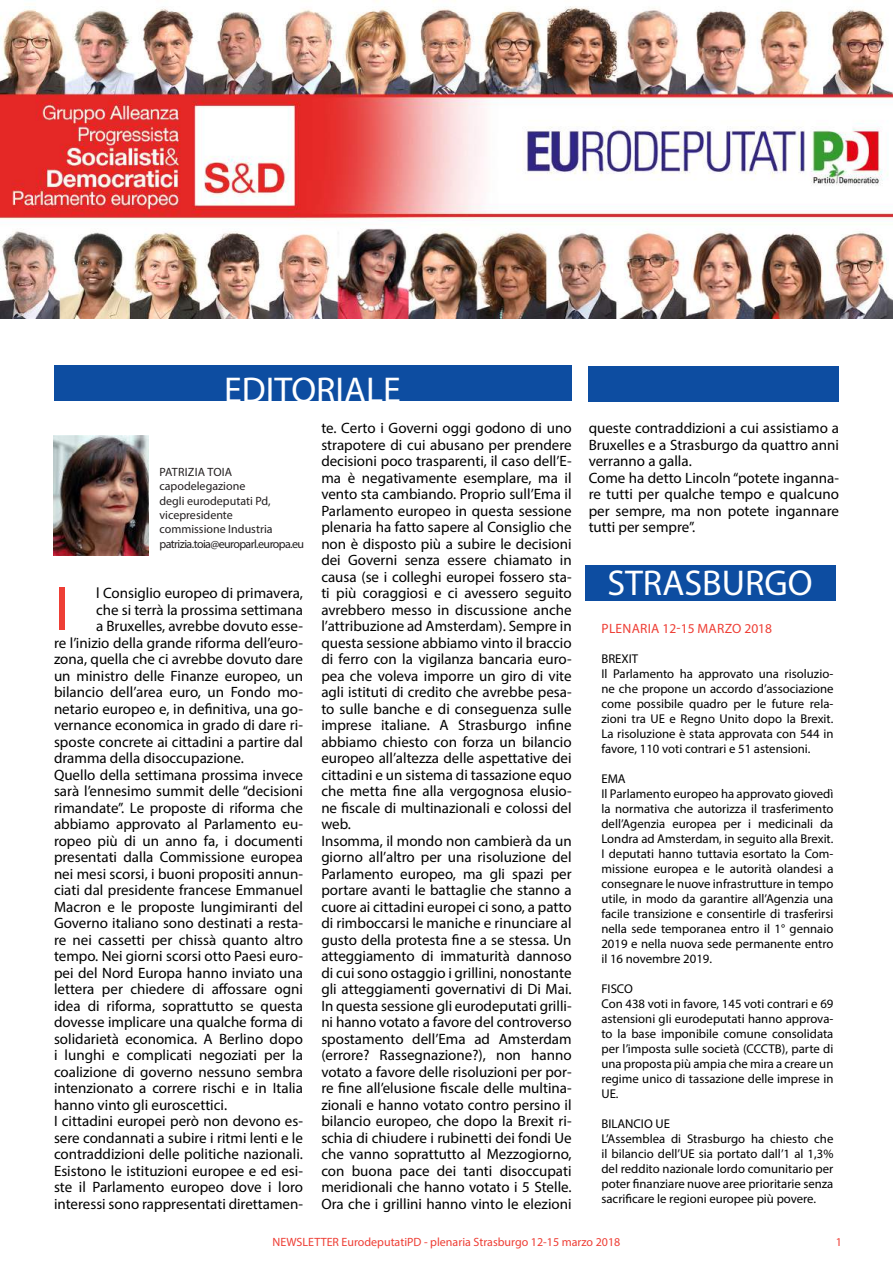
<style>
.page{position:relative;width:893px;height:1263px;background:#fff}
.page>*{position:absolute;margin:0;border:0;box-sizing:border-box;transform-origin:0 0}
.t1{font:63px "Myriad Pro";color:#ee3e35}
.t2{font:36px "Myriad Pro";color:#fff}
.t3{font:15px/16.5px "Myriad Pro";color:#000}
.t4{font:13.5px "Myriad Pro";letter-spacing:.02em;color:#ee3e35}
.t5{font:12.75px/15px "Myriad Pro";color:#000}
.t6{font:12px/14.4px "Myriad Pro";color:#231f20}
.t7{font:12px "Myriad Pro";color:#ee3e35}
</style>
<div class="page">
<div style="left:54px;top:365px;width:517px;height:35px;background:#0d4da1"></div>
<img style="left:54px;top:436px;width:95px;height:119px">
<div style="left:589px;top:366px;width:250px;height:35px;background:#0d4da1"></div>
<img style="left:0;top:0;width:893px;height:319px">
<div style="left:585px;top:565px;width:250px;height:35px;background:#0d4da1"></div>
<h2 class="t2" style="left:224px;top:368px;width:178px">EDITORIALE</h2>
<p class="t3" style="left:321px;top:420px;width:252px">te. Certo i Governi oggi godono di uno strapotere di cui abusano per prendere decisioni poco trasparenti, il caso dell’E&shy;ma è negativamente esemplare, ma il vento sta cambiando. Proprio sull’Ema il Parlamento europeo in questa sessione plenaria ha fatto sapere al Consiglio che non è disposto più a subire le decisioni dei Governi senza essere chiamato in causa (se i colleghi europei fossero sta&shy;ti più coraggiosi e ci avessero seguito avrebbero messo in discussione anche l’attribuzione ad Amsterdam). Sempre in questa sessione abbiamo vinto il braccio di ferro con la vigilanza bancaria euro&shy;pea che voleva imporre un giro di vite agli istituti di credito che avrebbe pesa&shy;to sulle banche e di conseguenza sulle imprese italiane. A Strasburgo infine abbiamo chiesto con forza un bilancio europeo all’altezza delle aspettative dei cittadini e un sistema di tassazione equo che metta fine alla vergognosa elusio&shy;ne fiscale di multinazionali e colossi del web.<br>Insomma, il mondo non cambierà da un giorno all’altro per una risoluzione del Parlamento europeo, ma gli spazi per portare avanti le battaglie che stanno a cuore ai cittadini europei ci sono, a patto di rimboccarsi le maniche e rinunciare al gusto della protesta fine a se stessa. Un atteggiamento di immaturità dannoso di cui sono ostaggio i grillini, nonostante gli atteggiamenti governativi di Di Mai.<br>In questa sessione gli eurodeputati grilli&shy;ni hanno votato a favore del controverso spostamento dell’Ema ad Amsterdam (errore? Rassegnazione?), non hanno votato a favore delle risoluzioni per por&shy;re fine all’elusione fiscale delle multina&shy;zionali e hanno votato contro persino il bilancio europeo, che dopo la Brexit ri&shy;schia di chiudere i rubinetti dei fondi Ue che vanno soprattutto al Mezzogiorno, con buona pace dei tanti disoccupati meridionali che hanno votato i 5 Stelle.<br>Ora che i grillini hanno vinto le elezioni</p>
<p class="t7" style="left:273px;top:1235px;width:349px">NEWSLETTER EurodeputatiPD - plenaria Strasburgo 12-15 marzo 2018</p>
<p class="t7" style="left:836px;top:1234px;width:8px">1</p>
<p class="t3" style="left:589px;top:420px;width:252px">queste contraddizioni a cui assistiamo a<br>Bruxelles e a Strasburgo da quattro anni verranno a galla.<br>Come ha detto Lincoln “potete inganna&shy;re tutti per qualche tempo e qualcuno per sempre, ma non potete ingannare tutti per sempre”.</p>
<h2 class="t2" style="left:607px;top:560px;width:207px">STRASBURGO</h2>
<p class="t6" style="left:159px;top:464px;width:146px">PATRIZIA TOIA capodelegazione<br>degli eurodeputati Pd, vicepresidente<br>commissione Industria patrizia.toia@europarl.europa.eu</p>
<p class="t3" style="left:96px;top:585px;width:209px">l Consiglio europeo di primavera,</p>
<p class="t3" style="left:96px;top:601px;width:209px">che si terrà la prossima settimana</p>
<p class="t3" style="left:96px;top:618px;width:208px">a Bruxelles, avrebbe dovuto esse-</p>
<p class="t3" style="left:54px;top:634px;width:250px">re l’inizio della grande riforma dell’euro-</p>
<p class="t3" style="left:54px;top:651px;width:251px">zona, quella che ci avrebbe dovuto dare</p>
<p class="t3" style="left:54px;top:667px;width:250px">un ministro delle Finanze europeo, un</p>
<p class="t3" style="left:54px;top:684px;width:250px">bilancio dell’area euro, un Fondo mo-</p>
<p class="t3" style="left:54px;top:700px;width:250px">netario europeo e, in definitiva, una go-</p>
<p class="t3" style="left:54px;top:717px;width:250px">vernance economica in grado di dare ri-</p>
<p class="t3" style="left:54px;top:733px;width:250px">sposte concrete ai cittadini a partire dal</p>
<p class="t3" style="left:54px;top:750px;width:191px">dramma della disoccupazione.</p>
<p class="t3" style="left:54px;top:766px;width:250px">Quello della settimana prossima invece</p>
<p class="t3" style="left:54px;top:783px;width:251px">sarà l’ennesimo summit delle “decisioni</p>
<p class="t3" style="left:54px;top:799px;width:251px">rimandate”. Le proposte di riforma che</p>
<p class="t3" style="left:54px;top:816px;width:250px">abbiamo approvato al Parlamento eu-</p>
<p class="t3" style="left:54px;top:832px;width:251px">ropeo più di un anno fa, i documenti</p>
<p class="t3" style="left:54px;top:849px;width:250px">presentati dalla Commissione europea</p>
<p class="t3" style="left:54px;top:865px;width:250px">nei mesi scorsi, i buoni propositi annun-</p>
<p class="t3" style="left:54px;top:882px;width:250px">ciati dal presidente francese Emmanuel</p>
<p class="t3" style="left:54px;top:898px;width:251px">Macron e le proposte lungimiranti del</p>
<p class="t3" style="left:54px;top:915px;width:250px">Governo italiano sono destinati a resta-</p>
<p class="t3" style="left:54px;top:931px;width:251px">re nei cassetti per chissà quanto altro</p>
<p class="t3" style="left:54px;top:948px;width:250px">tempo. Nei giorni scorsi otto Paesi euro-</p>
<p class="t3" style="left:54px;top:964px;width:251px">pei del Nord Europa hanno inviato una</p>
<p class="t3" style="left:54px;top:981px;width:250px">lettera per chiedere di affossare ogni</p>
<p class="t3" style="left:54px;top:997px;width:250px">idea di riforma, soprattutto se questa</p>
<p class="t3" style="left:54px;top:1014px;width:250px">dovesse implicare una qualche forma di</p>
<p class="t3" style="left:54px;top:1030px;width:250px">solidarietà economica. A Berlino dopo</p>
<p class="t3" style="left:54px;top:1047px;width:251px">i lunghi e complicati negoziati per la</p>
<p class="t3" style="left:54px;top:1063px;width:250px">coalizione di governo nessuno sembra</p>
<p class="t3" style="left:54px;top:1080px;width:251px">intenzionato a correre rischi e in Italia</p>
<p class="t3" style="left:54px;top:1096px;width:175px">hanno vinto gli euroscettici.</p>
<p class="t3" style="left:54px;top:1113px;width:250px">I cittadini europei però non devono es-</p>
<p class="t3" style="left:54px;top:1129px;width:250px">sere condannati a subire i ritmi lenti e le</p>
<p class="t3" style="left:54px;top:1146px;width:250px">contraddizioni delle politiche nazionali.</p>
<p class="t3" style="left:54px;top:1162px;width:250px">Esistono le istituzioni europee e ed esi-</p>
<p class="t3" style="left:54px;top:1179px;width:250px">ste il Parlamento europeo dove i loro</p>
<p class="t3" style="left:54px;top:1195px;width:250px">interessi sono rappresentati direttamen-</p>
<h1 class="t1" style="left:54px;top:570px;width:17px">I</h1>
<p class="t4" style="left:602px;top:620px;width:172px">PLENARIA 12-15 MARZO 2018</p>
<p class="t5" style="left:601px;top:651px;width:234px">BREXIT<br>Il Parlamento ha approvato una risoluzio&shy;ne che propone un accordo d’associazione come possibile quadro per le future rela&shy;zioni tra UE e Regno Unito dopo la Brexit.<br>La risoluzione è stata approvata con 544 in favore, 110 voti contrari e 51 astensioni.</p>
<p class="t5" style="left:601px;top:771px;width:234px">EMA<br>Il Parlamento europeo ha approvato giovedì la normativa che autorizza il trasferimento dell’Agenzia europea per i medicinali da Londra ad Amsterdam, in seguito alla Brexit.<br>I deputati hanno tuttavia esortato la Com&shy;missione europea e le autorità olandesi a consegnare le nuove infrastrutture in tempo utile, in modo da garantire all’Agenzia una facile transizione e consentirle di trasferirsi nella sede temporanea entro il 1° gennaio 2019 e nella nuova sede permanente entro il 16 novembre 2019.</p>
<p class="t5" style="left:601px;top:981px;width:234px">FISCO<br>Con 438 voti in favore, 145 voti contrari e 69 astensioni gli eurodeputati hanno approva&shy;to la base imponibile comune consolidata per l’imposta sulle società (CCCTB), parte di una proposta più ampia che mira a creare un regime unico di tassazione delle imprese in UE.</p>
<p class="t5" style="left:601px;top:1116px;width:234px">BILANCIO UE<br>L’Assemblea di Strasburgo ha chiesto che il bilancio dell’UE sia portato dall’1 al 1,3% del reddito nazionale lordo comunitario per poter finanziare nuove aree prioritarie senza sacrificare le regioni europee più povere.</p>
</div>
